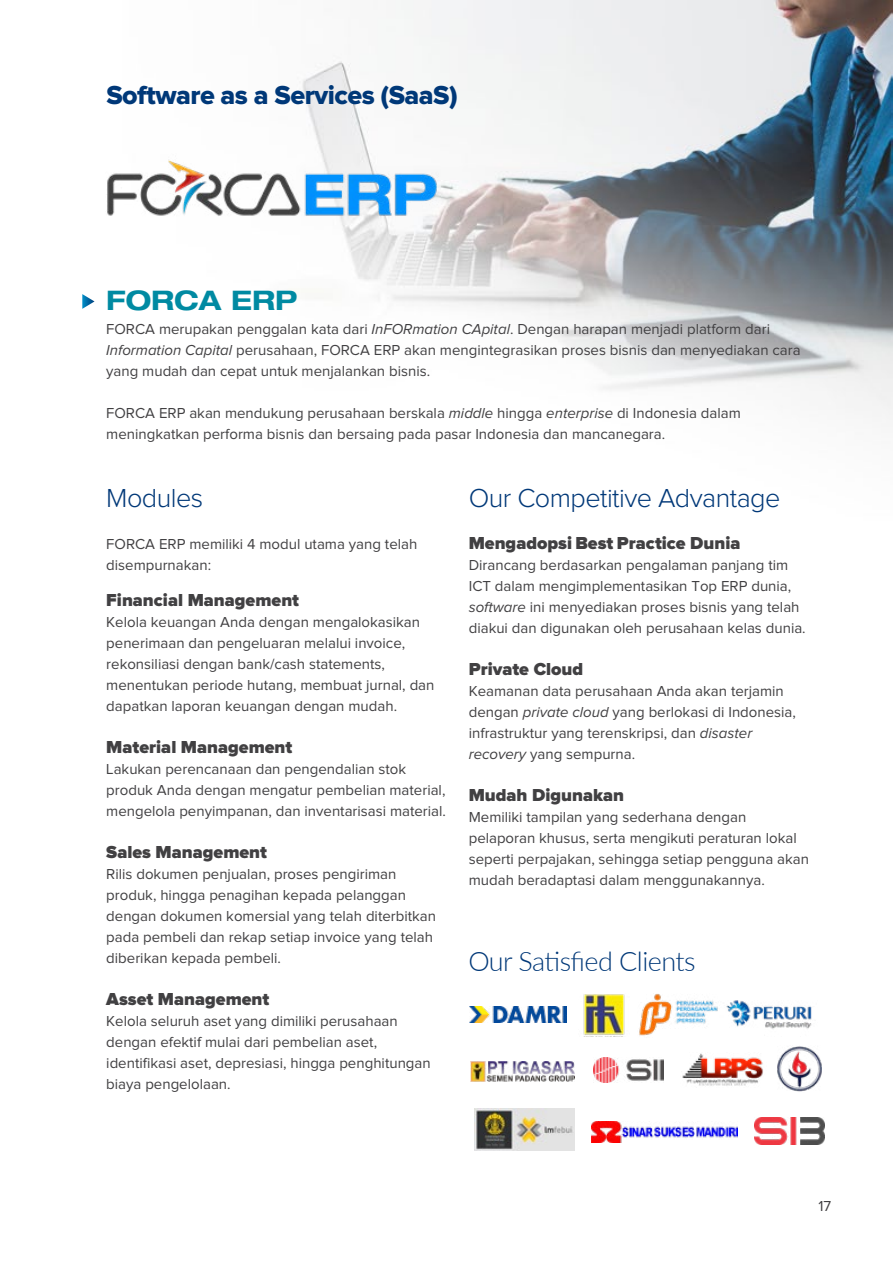
<style>
.page{position:relative;width:893px;height:1263px;background:#fff}
.page>*{position:absolute;margin:0;border:0;box-sizing:border-box;transform-origin:0 0}
.t1{font:300 27px "Proxima Nova";letter-spacing:-.02em;color:#003878}
.t2{font:27px "Proxima Nova Extrabld";letter-spacing:-.02em;color:#003878}
.t3{font:300 27px "Lato";letter-spacing:-.02em;color:#003878}
.t4{font:700 expanded 27px "Helvetica Neue LT Std";color:#008aa2}
.t5{font:900 18px "Proxima Nova";color:#414042}
.t6{font:15px/21px "Proxima Nova";color:#414042}
.s1{font-style:italic}
</style>
<div class="page">
<img style="left:302px;top:0;width:591px;height:1151px">
<svg style="left:82px;top:294px;width:13px;height:15px"></svg>
<img style="left:107px;top:135px;width:368px;height:118px">
<img style="left:592px;top:1121px;width:145px;height:21px">
<img style="left:754px;top:1118px;width:71px;height:27px">
<img style="left:594px;top:1058px;width:69px;height:25px">
<img style="left:471px;top:1061px;width:104px;height:20px">
<img style="left:777px;top:1045px;width:45px;height:47px">
<img style="left:680px;top:1052px;width:86px;height:36px">
<img style="left:469px;top:1006px;width:97px;height:16px">
<img style="left:579px;top:993px;width:50px;height:43px">
<img style="left:638px;top:984px;width:81px;height:61px">
<img style="left:719px;top:992px;width:100px;height:44px">
<img style="left:474px;top:1108px;width:100px;height:42px">
<h1 class="t2" style="left:106px;top:83px;width:353px">Software as a Services (SaaS)</h1>
<h1 class="t4" style="left:106px;top:284px;width:193px">FORCA ERP</h1>
<p class="t6" style="left:106px;top:319px;width:696px">FORCA merupakan penggalan kata dari <span class="s1">InFORmation CApital</span>. Dengan harapan menjadi platform dari<br><span class="s1">Information Capital</span> perusahaan, FORCA ERP akan mengintegrasikan proses bisnis dan menyediakan cara yang mudah dan cepat untuk menjalankan bisnis.</p>
<p class="t6" style="left:106px;top:403px;width:636px">FORCA ERP akan mendukung perusahaan berskala <span class="s1">middle</span> hingga <span class="s1">enterprise</span> di Indonesia dalam meningkatkan performa bisnis dan bersaing pada pasar Indonesia dan mancanegara.</p>
<h1 class="t1" style="left:106px;top:485px;width:98px">Modules</h1>
<p class="t6" style="left:106px;top:534px;width:313px">FORCA ERP memiliki 4 modul utama yang telah disempurnakan:</p>
<p class="t5" style="left:106px;top:591px;width:194px">Financial Management</p>
<p class="t6" style="left:106px;top:612px;width:330px">Kelola keuangan Anda dengan mengalokasikan penerimaan dan pengeluaran melalui invoice, rekonsiliasi dengan bank/cash statements, menentukan periode hutang, membuat jurnal, dan dapatkan laporan keuangan dengan mudah.</p>
<p class="t5" style="left:106px;top:738px;width:188px">Material Management</p>
<p class="t6" style="left:106px;top:759px;width:341px">Lakukan perencanaan dan pengendalian stok produk Anda dengan mengatur pembelian material, mengelola penyimpanan, dan inventarisasi material.</p>
<p class="t5" style="left:106px;top:843px;width:162px">Sales Management</p>
<p class="t6" style="left:106px;top:864px;width:331px">Rilis dokumen penjualan, proses pengiriman produk, hingga penagihan kepada pelanggan dengan dokumen komersial yang telah diterbitkan pada pembeli dan rekap setiap invoice yang telah diberikan kepada pembeli.</p>
<p class="t5" style="left:106px;top:990px;width:165px">Asset Management</p>
<p class="t6" style="left:106px;top:1011px;width:326px">Kelola seluruh aset yang dimiliki perusahaan dengan efektif mulai dari pembelian aset, identifikasi aset, depresiasi, hingga penghitungan biaya pengelolaan.</p>
<h1 class="t1" style="left:469px;top:485px;width:313px">Our Competitive Advantage</h1>
<p class="t5" style="left:469px;top:534px;width:273px">Mengadopsi Best Practice Dunia</p>
<p class="t6" style="left:469px;top:555px;width:338px">Dirancang berdasarkan pengalaman panjang tim ICT dalam mengimplementasikan Top ERP dunia, <span class="s1">software</span> ini menyediakan proses bisnis yang telah diakui dan digunakan oleh perusahaan kelas dunia.</p>
<p class="t5" style="left:469px;top:660px;width:116px">Private Cloud</p>
<p class="t6" style="left:469px;top:681px;width:329px">Keamanan data perusahaan Anda akan terjamin dengan <span class="s1">private cloud</span> yang berlokasi di Indonesia, infrastruktur yang terenskripsi, dan <span class="s1">disaster recovery</span> yang sempurna.</p>
<p class="t5" style="left:469px;top:786px;width:157px">Mudah Digunakan</p>
<p class="t6" style="left:469px;top:807px;width:342px">Memiliki tampilan yang sederhana dengan pelaporan khusus, serta mengikuti peraturan lokal seperti perpajakan, sehingga setiap pengguna akan mudah beradaptasi dalam menggunakannya.</p>
<h1 class="t3" style="left:468px;top:942px;width:229px">Our Satisfied Clients</h1>
<p class="t6" style="left:818px;top:1196px;width:14px">17</p>
</div>
